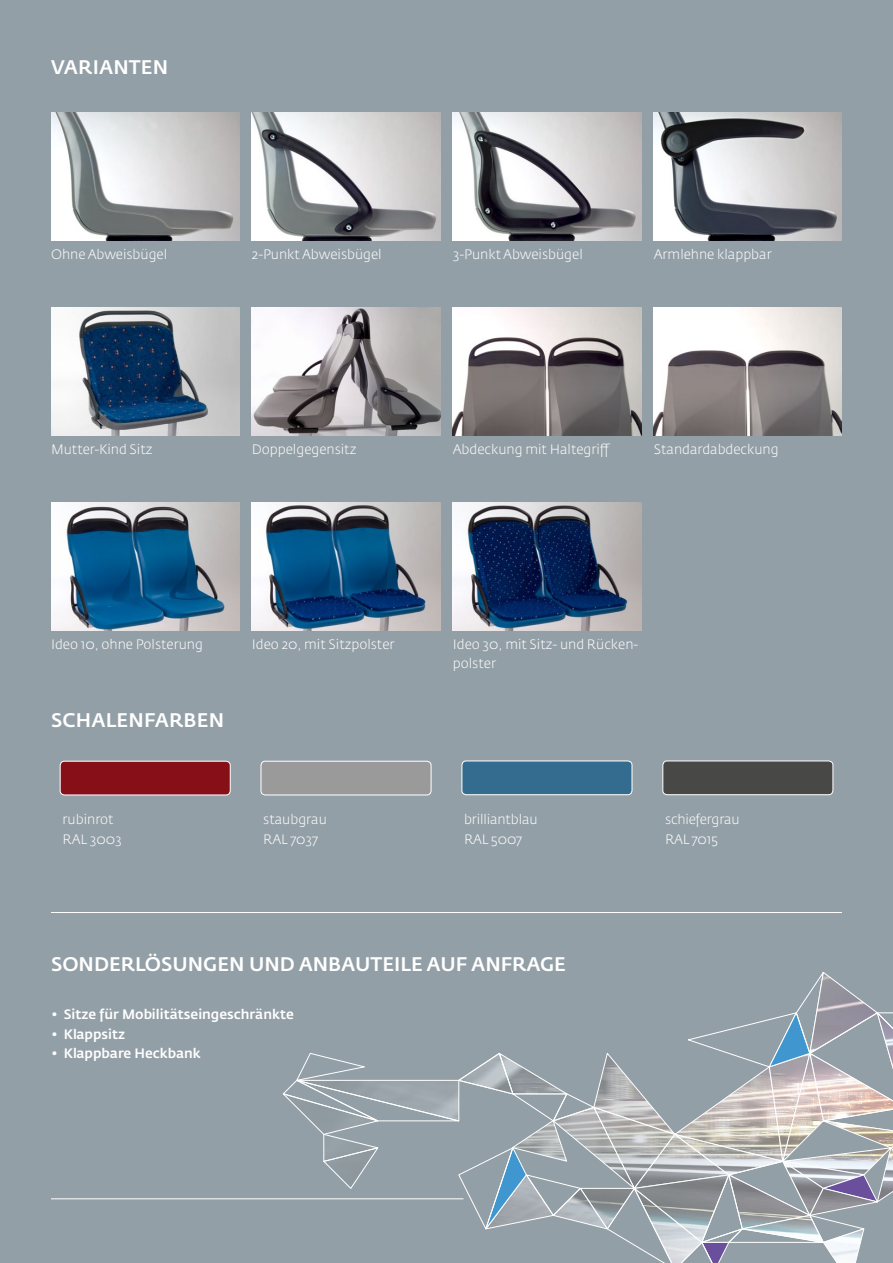
<style>
.page{position:relative;width:893px;height:1263px;background:#939fa6}
.page>*{position:absolute;margin:0;border:0;box-sizing:border-box;transform-origin:0 0}
.t1{font:500 19.5px "Fedra Sans Pro";color:#fff}
.t2{font:300 13.5px/19.5px "Fedra Sans Pro";color:#fff}
.t3{font:500 13.5px "Fedra Sans Pro";color:#fff}
</style>
<div class="page">
<hr style="left:51px;top:1198px;width:412px;height:1px;background:#fff">
<img style="left:654px;top:113px;width:188px;height:127px">
<img style="left:654px;top:308px;width:188px;height:127px">
<img style="left:453px;top:113px;width:188px;height:127px">
<img style="left:453px;top:308px;width:188px;height:127px">
<img style="left:453px;top:503px;width:188px;height:127px">
<img style="left:252px;top:113px;width:188px;height:127px">
<img style="left:252px;top:308px;width:188px;height:127px">
<img style="left:252px;top:503px;width:188px;height:127px">
<img style="left:51px;top:113px;width:188px;height:127px">
<img style="left:51px;top:308px;width:188px;height:127px">
<img style="left:51px;top:503px;width:188px;height:127px">
<div style="left:261px;top:761px;width:170px;height:34px;background:#9a9a9a;border-radius:4px"></div>
<div style="left:260px;top:761px;width:172px;height:34px;border:1px solid #fff;border-radius:4px"></div>
<div style="left:663px;top:761px;width:170px;height:34px;background:#484847;border-radius:4px"></div>
<div style="left:662px;top:760px;width:171px;height:35px;border:1px solid #fff;border-radius:4px"></div>
<div style="left:60px;top:761px;width:170px;height:34px;background:#870f18;border-radius:4px"></div>
<div style="left:60px;top:761px;width:171px;height:34px;border:1px solid #fff;border-radius:4px"></div>
<div style="left:462px;top:761px;width:170px;height:34px;background:#336c8e;border-radius:4px"></div>
<div style="left:461px;top:760px;width:171px;height:35px;border:1px solid #fff;border-radius:4px"></div>
<svg style="left:283px;top:972px;width:610px;height:291px"></svg>
<hr style="left:51px;top:912px;width:791px;height:1px;background:#fff">
<h1 class="t1" style="left:51px;top:55px;width:119px">VARIANTEN</h1>
<p class="t2" style="left:51px;top:244px;width:118px">Ohne Abweisbügel</p>
<p class="t2" style="left:51px;top:439px;width:103px">Mutter-Kind Sitz</p>
<p class="t2" style="left:252px;top:244px;width:131px">2-Punkt Abweisbügel</p>
<p class="t2" style="left:252px;top:439px;width:106px">Doppelgegensitz</p>
<p class="t2" style="left:453px;top:244px;width:131px">3-Punkt Abweisbügel</p>
<p class="t2" style="left:654px;top:244px;width:120px">Armlehne klappbar</p>
<p class="t2" style="left:453px;top:439px;width:159px">Abdeckung mit Haltegriff</p>
<p class="t2" style="left:654px;top:439px;width:126px">Standardabdeckung</p>
<p class="t2" style="left:51px;top:634px;width:153px">Ideo 10, ohne Polsterung</p>
<h1 class="t1" style="left:51px;top:708px;width:175px">SCHALENFARBEN</h1>
<p class="t2" style="left:252px;top:634px;width:144px">Ideo 20, mit Sitzpolster</p>
<p class="t2" style="left:453px;top:634px;width:187px">Ideo 30, mit Sitz- und Rücken&shy;polster</p>
<p class="t2" style="left:263px;top:810px;width:65px">staubgrau<br>RAL 7037</p>
<p class="t2" style="left:665px;top:810px;width:76px">schiefergrau<br>RAL 7015</p>
<p class="t2" style="left:63px;top:810px;width:61px">rubinrot<br>RAL 3003</p>
<p class="t2" style="left:464px;top:810px;width:75px">brilliantblau<br>RAL 5007</p>
<h1 class="t1" style="left:51px;top:952px;width:516px">SONDERLÖSUNGEN UND ANBAUTEILE AUF ANFRAGE</h1>
<p class="t3" style="left:51px;top:1006px;width:244px">• Sitze für Mobilitätseingeschränkte</p>
<p class="t3" style="left:51px;top:1026px;width:76px">• Klappsitz</p>
<p class="t3" style="left:51px;top:1045px;width:151px">• Klappbare Heckbank</p>
</div>
